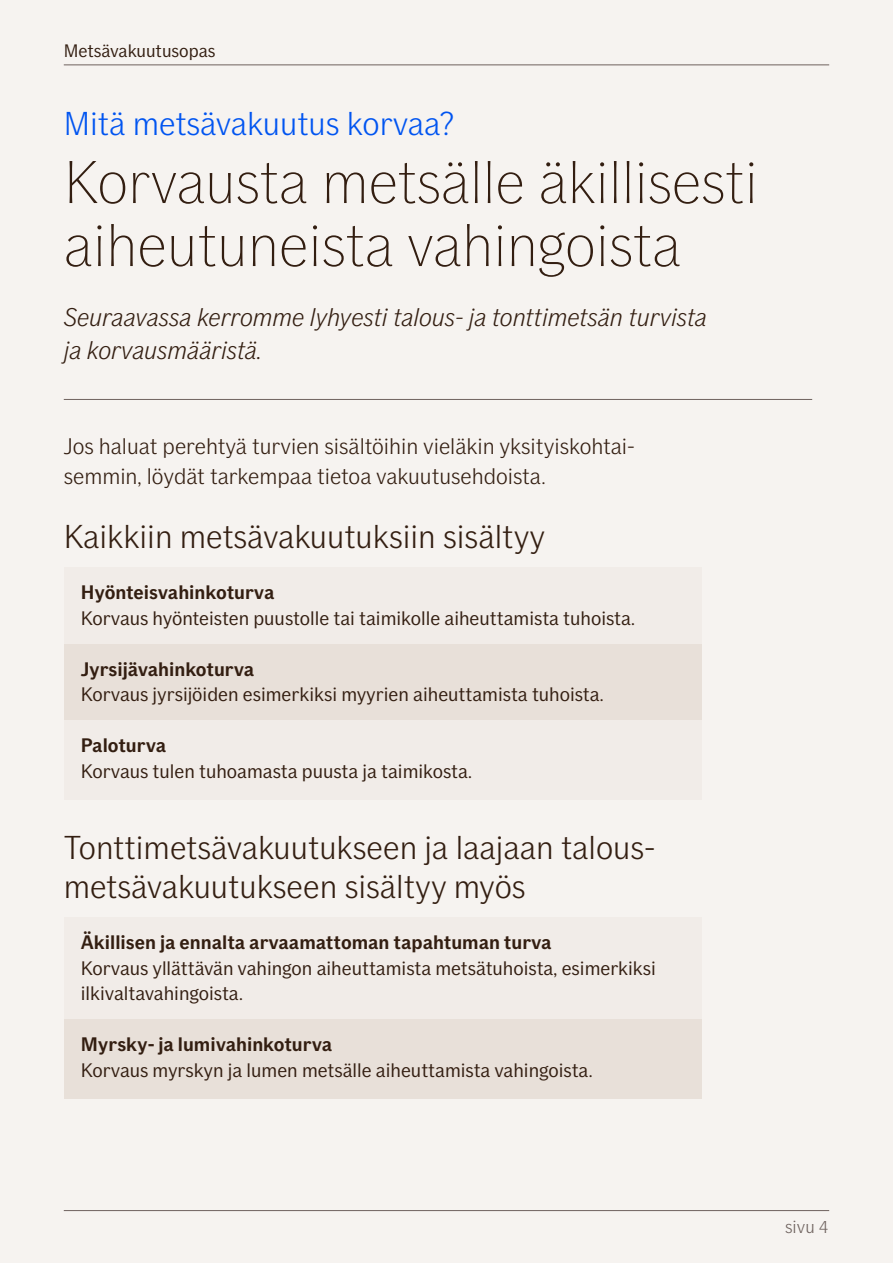
<style>
.page{position:relative;width:893px;height:1263px;background:#f6f3f0}
.page>*{position:absolute;margin:0;border:0;box-sizing:border-box;transform-origin:0 0}
.t1{font:100 60px/63px "If Sans";color:#331e11}
.t2{font:300 33px/39px "If Sans";color:#331e11}
.t3{font:300 33px "If Sans";color:#0054f0}
.t4{font:italic 300 25.5px/33px "If Sans";color:#331e11}
.t5{font:300 22.5px/30px "If Sans";color:#331e11}
.t6{font:19.5px/25.5px "If Sans";color:#331e11}
.t7{font:700 19.5px "If Sans";color:#331e11}
.t8{font:18px "If Sans";color:#331e11}
.t9{font:300 18px "If Sans";color:#6e625e}
</style>
<div class="page">
<hr style="left:64px;top:64px;width:765px;height:1px;background:#6e625e">
<hr style="left:64px;top:1210px;width:765px;height:1px;background:#6e625e">
<hr style="left:64px;top:399px;width:748px;height:1px;background:#6e625e">
<div style="left:64px;top:567px;width:638px;height:79px;background:#f1ece8"></div>
<div style="left:64px;top:644px;width:638px;height:79px;background:#e8e0d9"></div>
<div style="left:64px;top:720px;width:638px;height:79px;background:#f1ece8"></div>
<div style="left:64px;top:917px;width:638px;height:105px;background:#f1ece8"></div>
<div style="left:64px;top:1019px;width:638px;height:79px;background:#e8e0d9"></div>
<p class="t8" style="left:64px;top:40px;width:153px">Metsävakuutusopas</p>
<h2 class="t3" style="left:64px;top:105px;width:392px">Mitä metsävakuutus korvaa?</h2>
<h1 class="t1" style="left:64px;top:151px;width:696px">Korvausta metsälle äkillisesti aiheutuneista vahingoista</h1>
<h3 class="t4" style="left:64px;top:301px;width:645px">Seuraavassa kerromme lyhyesti talous- ja tonttimetsän turvista ja korvausmääristä.</h3>
<p class="t5" style="left:64px;top:431px;width:573px">Jos haluat perehtyä turvien sisältöihin vieläkin yksityiskohtai&shy;semmin, löydät tarkempaa tietoa vakuutusehdoista.</p>
<h2 class="t2" style="left:64px;top:517px;width:483px">Kaikkiin metsävakuutuksiin sisältyy</h2>
<p class="t7" style="left:81px;top:581px;width:195px">Hyönteisvahinkoturva</p>
<p class="t6" style="left:81px;top:605px;width:556px">Korvaus hyönteisten puustolle tai taimikolle aiheuttamista tuhoista.</p>
<p class="t7" style="left:81px;top:657px;width:175px">Jyrsijävahinkoturva</p>
<p class="t6" style="left:81px;top:682px;width:524px">Korvaus jyrsijöiden esimerkiksi myyrien aiheuttamista tuhoista.</p>
<p class="t7" style="left:81px;top:734px;width:87px">Paloturva</p>
<p class="t6" style="left:81px;top:758px;width:393px">Korvaus tulen tuhoamasta puusta ja taimikosta.</p>
<h2 class="t2" style="left:64px;top:828px;width:593px">Tonttimetsävakuutukseen ja laajaan talous&shy;metsävakuutukseen sisältyy myös</h2>
<p class="t7" style="left:81px;top:931px;width:472px">Äkillisen ja ennalta arvaamattoman tapahtuman turva</p>
<p class="t6" style="left:81px;top:955px;width:577px">Korvaus yllättävän vahingon aiheuttamista metsätuhoista, esimerkiksi ilkivaltavahingoista.</p>
<p class="t7" style="left:81px;top:1033px;width:253px">Myrsky- ja lumivahinkoturva</p>
<p class="t6" style="left:81px;top:1057px;width:513px">Korvaus myrskyn ja lumen metsälle aiheuttamista vahingoista.</p>
<p class="t9" style="left:785px;top:1217px;width:45px">sivu 4</p>
</div>
